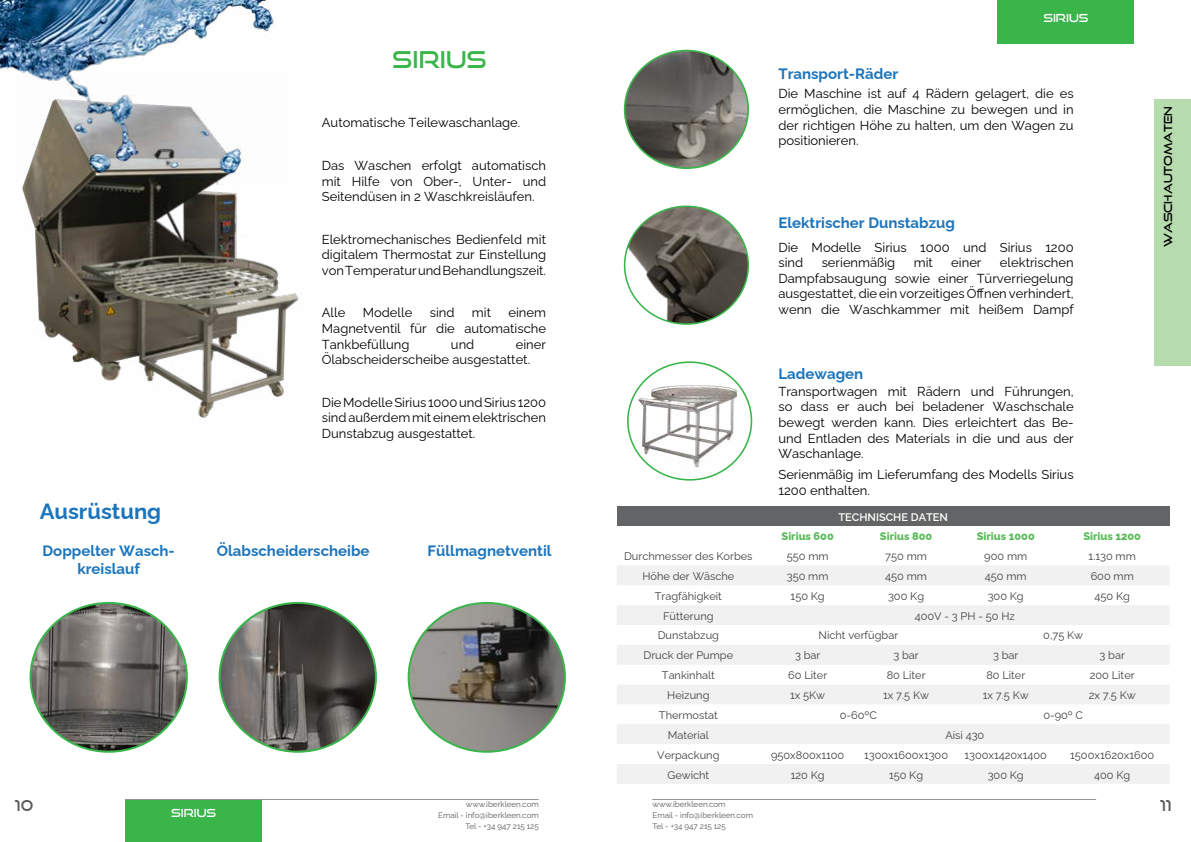
<style>
.page{position:relative;width:1191px;height:842px;background:#fff}
.page>*{position:absolute;margin:0;border:0;box-sizing:border-box;transform-origin:0 0}
.t1{font:23px "Good Times Rg";color:#39b54a}
.t2{font:700 22px "Raleway";color:#1c75bc}
.t3{font:700 15px "Raleway";color:#1c75bc}
.t4{font:15px "Good Times Rg";color:#58595b}
.t5{font:13px/15.6px "Raleway";color:#000;text-align:justify}
.t6{font:11px "Raleway";color:#414042}
.t7{font:800 11px "Raleway";color:#57ba56}
.t8{font:600 11px "Raleway";color:#fff}
.t9{font:11px "Good Times Rg";color:#000}
.t10{font:11px "Good Times Rg";color:#fff}
.t11{font:8px/11px "Raleway";color:#58595b;text-align:right}
</style>
<div class="page">
<div style="left:1154px;top:100px;width:37px;height:266px;background:#b6dcae"></div>
<img style="left:624px;top:206px;width:124px;height:118px">
<div style="left:624px;top:206px;width:125px;height:119px;border:2px solid #39b54a;border-radius:50%"></div>
<img style="left:631px;top:362px;width:120px;height:118px">
<div style="left:627px;top:361px;width:125px;height:120px;border:2px solid #39b54a;border-radius:50%"></div>
<img style="left:410px;top:603px;width:155px;height:149px">
<img style="left:31px;top:603px;width:156px;height:149px">
<img style="left:220px;top:603px;width:156px;height:149px">
<img style="left:22px;top:180px;width:277px;height:238px">
<img style="left:624px;top:51px;width:124px;height:117px">
<div style="left:624px;top:50px;width:125px;height:119px;border:2px solid #39b54a;border-radius:50%"></div>
<div style="left:617px;top:506px;width:552px;height:20px;background:#636466"></div>
<svg style="left:617px;top:566px;width:552px;height:218px;fill:#f1f1f2"></svg>
<div style="left:125px;top:800px;width:137px;height:42px;background:#39b54a"></div>
<div style="left:997px;top:0;width:137px;height:43px;background:#39b54a"></div>
<hr style="left:125px;top:799px;width:414px;height:1px;background:#939598">
<hr style="left:652px;top:799px;width:444px;height:1px;background:#939598">
<img style="left:0;top:0;width:278px;height:180px">
<h1 class="t1" style="left:392px;top:46px;width:96px">SIRIUS</h1>
<p class="t5" style="left:322px;top:114px;width:200px">Automatische Teilewaschanlage.</p>
<p class="t5" style="left:322px;top:156px;width:226px">Das Waschen erfolgt automatisch mit Hilfe von Ober-, Unter- und Seitendüsen in 2 Waschkreisläufen.</p>
<p class="t5" style="left:322px;top:230px;width:226px">Elektromechanisches Bedienfeld mit digitalem Thermostat zur Einstellung von Temperatur und Behandlungszeit.</p>
<p class="t5" style="left:322px;top:304px;width:25px">Alle</p>
<p class="t5" style="left:363px;top:304px;width:51px">Modelle</p>
<p class="t5" style="left:430px;top:304px;width:26px">sind</p>
<p class="t5" style="left:472px;top:304px;width:21px">mit</p>
<p class="t5" style="left:322px;top:304px;width:226px;text-indent:187px">einem Magnetventil für die automatische Tankbefüllung</p>
<p class="t5" style="left:322px;top:335px;width:226px;text-indent:194px">einer<br>Ölabscheiderscheibe ausgestattet.</p>
<p class="t5" style="left:322px;top:393px;width:226px">Die Modelle Sirius 1000 und Sirius 1200 sind außerdem mit einem elektrischen Dunstabzug ausgestattet.</p>
<p class="t5" style="left:451px;top:335px;width:25px">und</p>
<h2 class="t2" style="left:40px;top:494px;width:123px">Ausrüstung</h2>
<p class="t3" style="left:42px;top:539px;width:134px">Doppelter Wasch-</p>
<p class="t3" style="left:217px;top:539px;width:154px">Ölabscheiderscheibe</p>
<p class="t3" style="left:427px;top:539px;width:125px">Füllmagnetventil</p>
<p class="t3" style="left:77px;top:557px;width:64px">kreislauf</p>
<p class="t10" style="left:1043px;top:11px;width:47px">SIRIUS</p>
<p class="t3" style="left:778px;top:62px;width:121px">Transport-Räder</p>
<p class="t5" style="left:778px;top:85px;width:297px">Die Maschine ist auf 4 Rädern gelagert, die es ermöglichen, die Maschine zu bewegen und in der richtigen Höhe zu halten, um den Wagen zu positionieren.</p>
<p class="t3" style="left:778px;top:211px;width:178px">Elektrischer Dunstabzug</p>
<p class="t5" style="left:778px;top:238px;width:297px">Die Modelle Sirius 1000 und Sirius 1200 sind</p>
<p class="t5" style="left:778px;top:253px;width:297px;text-indent:221px">elektrischen Dampfabsaugung sowie einer Türverriegelung ausgestattet, die ein vorzeitiges Öffnen verhindert, wenn die Waschkammer mit heißem Dampf</p>
<p class="t5" style="left:821px;top:253px;width:75px">serienmäßig</p>
<p class="t5" style="left:913px;top:253px;width:21px">mit</p>
<p class="t5" style="left:951px;top:253px;width:32px">einer</p>
<p class="t9" style="left:1161px;top:247px;width:143px;rotate:-90deg">WASCHAUTOMATEN</p>
<p class="t3" style="left:778px;top:362px;width:86px">Ladewagen</p>
<p class="t5" style="left:778px;top:382px;width:297px">Transportwagen mit Rädern und Führungen, so dass er auch bei beladener Waschschale bewegt werden kann. Dies erleichtert das Be&shy;und Entladen des Materials in die und aus der Waschanlage.</p>
<p class="t5" style="left:778px;top:466px;width:297px">Serienmäßig im Lieferumfang des Modells Sirius<br>1200 enthalten.</p>
<p class="t8" style="left:838px;top:508px;width:111px">TECHNISCHE DATEN</p>
<p class="t7" style="left:781px;top:527px;width:54px">Sirius 600</p>
<p class="t7" style="left:880px;top:527px;width:54px">Sirius 800</p>
<p class="t7" style="left:976px;top:527px;width:59px">Sirius 1000</p>
<p class="t7" style="left:1083px;top:527px;width:59px">Sirius 1200</p>
<p class="t6" style="left:624px;top:547px;width:130px">Durchmesser des Korbes</p>
<p class="t6" style="left:787px;top:547px;width:43px">550 mm</p>
<p class="t6" style="left:885px;top:547px;width:43px">750 mm</p>
<p class="t6" style="left:984px;top:547px;width:44px">900 mm</p>
<p class="t6" style="left:1088px;top:547px;width:49px">1.130 mm</p>
<p class="t6" style="left:642px;top:567px;width:94px">Höhe der Wäsche</p>
<p class="t6" style="left:787px;top:567px;width:43px">350 mm</p>
<p class="t6" style="left:885px;top:567px;width:43px">450 mm</p>
<p class="t6" style="left:985px;top:567px;width:43px">450 mm</p>
<p class="t6" style="left:1090px;top:567px;width:45px">600 mm</p>
<p class="t6" style="left:655px;top:587px;width:68px">Tragfähigkeit</p>
<p class="t6" style="left:790px;top:587px;width:36px">150 Kg</p>
<p class="t6" style="left:888px;top:587px;width:38px">300 Kg</p>
<p class="t6" style="left:987px;top:587px;width:38px">300 Kg</p>
<p class="t6" style="left:1094px;top:587px;width:37px">450 Kg</p>
<p class="t6" style="left:663px;top:607px;width:52px">Fütterung</p>
<p class="t6" style="left:914px;top:607px;width:102px">400V - 3 PH - 50 Hz</p>
<p class="t6" style="left:657px;top:627px;width:63px">Dunstabzug</p>
<p class="t6" style="left:818px;top:627px;width:81px">Nicht verfügbar</p>
<p class="t6" style="left:1043px;top:627px;width:41px">0,75 Kw</p>
<p class="t6" style="left:643px;top:646px;width:91px">Druck der Pumpe</p>
<p class="t6" style="left:795px;top:646px;width:27px">3 bar</p>
<p class="t6" style="left:893px;top:646px;width:27px">3 bar</p>
<p class="t6" style="left:993px;top:646px;width:27px">3 bar</p>
<p class="t6" style="left:1099px;top:646px;width:27px">3 bar</p>
<p class="t6" style="left:662px;top:666px;width:54px">Tankinhalt</p>
<p class="t6" style="left:788px;top:666px;width:40px">60 Liter</p>
<p class="t6" style="left:886px;top:666px;width:40px">80 Liter</p>
<p class="t6" style="left:986px;top:666px;width:40px">80 Liter</p>
<p class="t6" style="left:1089px;top:666px;width:46px">200 Liter</p>
<p class="t6" style="left:667px;top:686px;width:44px">Heizung</p>
<p class="t6" style="left:790px;top:686px;width:37px">1x 5Kw</p>
<p class="t6" style="left:883px;top:686px;width:47px">1x 7.5 Kw</p>
<p class="t6" style="left:982px;top:686px;width:47px">1x 7.5 Kw</p>
<p class="t6" style="left:1088px;top:686px;width:48px">2x 7.5 Kw</p>
<p class="t6" style="left:659px;top:706px;width:60px">Thermostat</p>
<p class="t6" style="left:839px;top:706px;width:39px">0-60ºC</p>
<p class="t6" style="left:1043px;top:706px;width:41px">0-90º C</p>
<p class="t6" style="left:668px;top:727px;width:43px">Material</p>
<p class="t6" style="left:945px;top:727px;width:40px">Aisi 430</p>
<p class="t6" style="left:657px;top:746px;width:64px">Verpackung</p>
<p class="t6" style="left:771px;top:746px;width:75px">950x800x1100</p>
<p class="t6" style="left:864px;top:746px;width:85px">1300x1600x1300</p>
<p class="t6" style="left:964px;top:746px;width:84px">1300x1420x1400</p>
<p class="t6" style="left:1070px;top:746px;width:85px">1500x1620x1600</p>
<p class="t6" style="left:667px;top:766px;width:43px">Gewicht</p>
<p class="t6" style="left:790px;top:766px;width:35px">120 Kg</p>
<p class="t6" style="left:889px;top:766px;width:36px">150 Kg</p>
<p class="t6" style="left:987px;top:766px;width:38px">300 Kg</p>
<p class="t6" style="left:1094px;top:766px;width:38px">400 Kg</p>
<p class="t4" style="left:15px;top:797px;width:20px">10</p>
<p class="t4" style="left:1160px;top:797px;width:13px">11</p>
<p class="t10" style="left:171px;top:806px;width:47px">SIRIUS</p>
<p class="t11" style="left:438px;top:797px;width:102px">www.iberkleen.com<br>Email - info@iberkleen.com<br>Tel - +34 947 215 125</p>
<p class="t11" style="left:652px;top:798px;width:102px;text-align:left">www.iberkleen.com<br>Email - info@iberkleen.com<br>Tel - +34 947 215 125</p>
</div>
